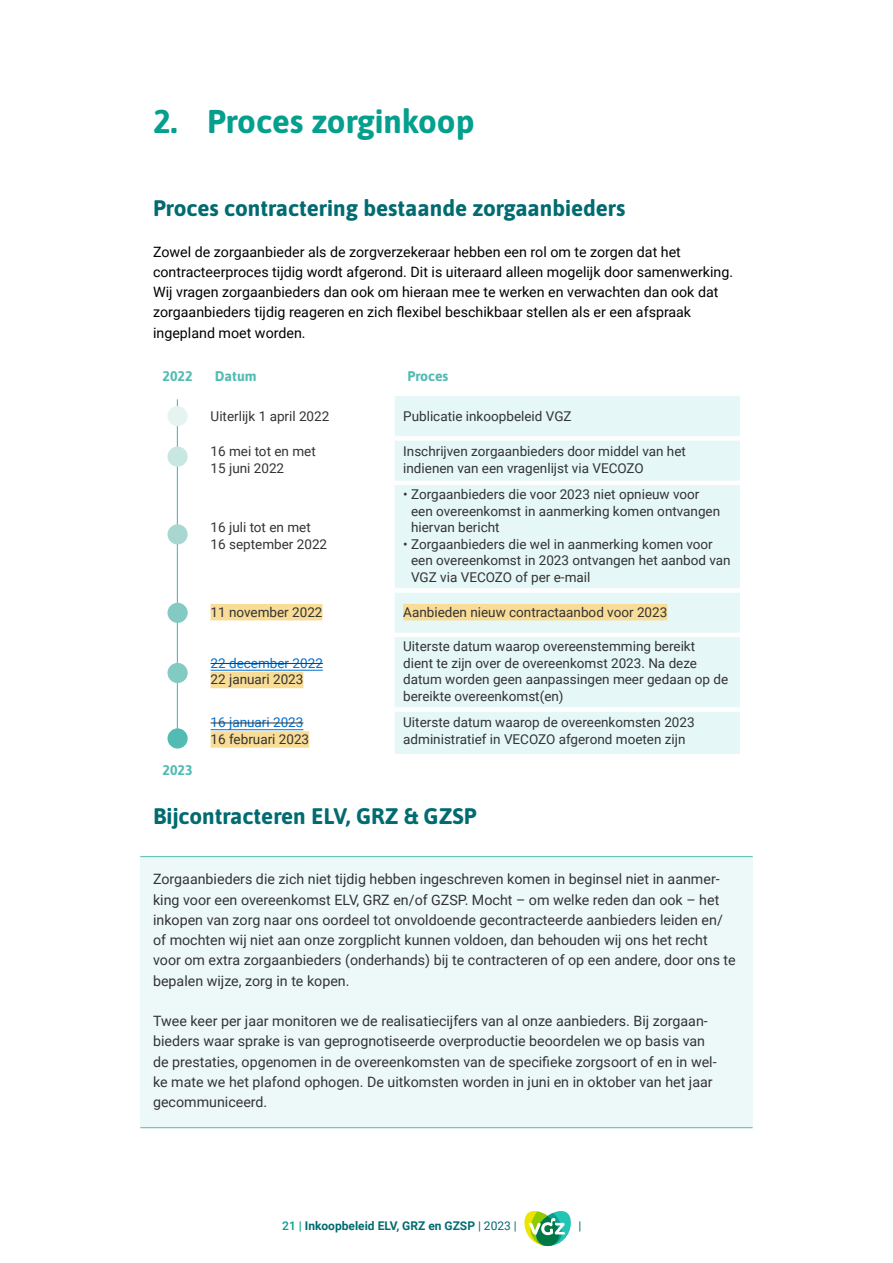
<style>
.page{position:relative;width:893px;height:1263px;background:#fff}
.page>*{position:absolute;margin:0;border:0;box-sizing:border-box;transform-origin:0 0}
.H1_Kop_IN{font:700 33px "Asap";color:#059f8e}
.H2_kopje_IN{font:700 22.5px "Asap";color:#006b70}
.Plat_IN_met_arcering{font:14.25px/20.2px "Roboto";color:#333334}
.H3_subkop_IN{font:14.25px/20.2px "Roboto";color:#000}
.t1{font:700 13.95px "Asap";color:#52bbb3}
.tabel_tekst_IN{font:13.5px/16.5px "Roboto";color:#333334}
.tabel_tekst_IN-2{font:13.5px "Roboto";color:#006fce}
.t2{font:700 12px "Roboto";color:#006b70}
.t3{font:12px "Roboto";color:#006b70}
.s1{font-weight:500;color:#059f8e}
.s2{font-weight:400}
</style>
<div class="page">
<svg style="left:524px;top:1211px;width:47px;height:35px"></svg>
<div style="left:140px;top:857px;width:613px;height:271px;background:#edf9f9"></div>
<hr style="left:140px;top:1127px;width:613px;height:1px;background:#52bbb3">
<hr style="left:140px;top:856px;width:613px;height:1px;background:#52bbb3">
<div style="left:395px;top:396px;width:345px;height:358px;background:#e5f7f7"></div>
<div style="left:395px;top:436px;width:345px;height:5px;background:#fff"></div>
<hr style="left:395px;top:481px;width:345px;height:4px;background:#fff">
<div style="left:395px;top:588px;width:345px;height:5px;background:#fff"></div>
<hr style="left:395px;top:633px;width:345px;height:4px;background:#fff">
<div style="left:395px;top:707px;width:345px;height:5px;background:#fff"></div>
<hr style="left:177px;top:399px;width:1px;height:345px;background:#52bbb3">
<div style="left:167px;top:446px;width:21px;height:21px;background:#c8e6e2;border-radius:50%"></div>
<div style="left:167px;top:406px;width:21px;height:20px;background:#e5f3f1;border-radius:50%"></div>
<div style="left:167px;top:524px;width:21px;height:20px;background:#a8d7d2;border-radius:50%"></div>
<div style="left:167px;top:663px;width:21px;height:20px;background:#83cac2;border-radius:50%"></div>
<div style="left:167px;top:603px;width:21px;height:20px;background:#83cac2;border-radius:50%"></div>
<div style="left:167px;top:728px;width:21px;height:20px;background:#52bbb3;border-radius:50%"></div>
<div style="left:211px;top:604px;width:112px;height:16px;background:#f9dd96"></div>
<div style="left:403px;top:604px;width:264px;height:16px;background:#f9dd96"></div>
<hr style="left:211px;top:670px;width:112px;height:1px;background:#006fce">
<div style="left:211px;top:672px;width:92px;height:16px;background:#f9dd96"></div>
<hr style="left:211px;top:663px;width:112px;height:1px;background:#333334">
<hr style="left:211px;top:729px;width:92px;height:1px;background:#006fce">
<div style="left:211px;top:731px;width:98px;height:17px;background:#f9dd96"></div>
<hr style="left:211px;top:723px;width:92px;height:1px;background:#333334">
<h1 class="H1_Kop_IN" style="left:153px;top:98px;width:323px">2. Proces zorginkoop</h1>
<p class="H2_kopje_IN" style="left:153px;top:193px;width:474px">Proces contractering bestaande zorgaanbieders</p>
<p class="H3_subkop_IN" style="left:153px;top:241px;width:582px">Zowel de zorgaanbieder als de zorgverzekeraar hebben een rol om te zorgen dat het contracteerproces tijdig wordt afgerond. Dit is uiteraard alleen mogelijk door samenwerking.<br>Wij vragen zorgaanbieders dan ook om hieraan mee te werken en verwachten dan ook dat zorgaanbieders tijdig reageren en zich flexibel beschikbaar stellen als er een afspraak ingepland moet worden.</p>
<p class="t1" style="left:163px;top:367px;width:31px">2022</p>
<p class="t1" style="left:215px;top:367px;width:43px">Datum</p>
<p class="t1" style="left:407px;top:367px;width:42px">Proces</p>
<p class="tabel_tekst_IN" style="left:211px;top:408px;width:120px">Uiterlijk 1 april 2022</p>
<p class="tabel_tekst_IN" style="left:403px;top:408px;width:170px">Publicatie inkoopbeleid VGZ</p>
<p class="tabel_tekst_IN" style="left:211px;top:443px;width:107px">16 mei tot en met</p>
<p class="tabel_tekst_IN" style="left:211px;top:459px;width:75px">15 juni 2022</p>
<p class="tabel_tekst_IN" style="left:403px;top:443px;width:284px">Inschrijven zorgaanbieders door middel van het indienen van een vragenlijst via VECOZO</p>
<p class="tabel_tekst_IN" style="left:211px;top:519px;width:102px">16 juli tot en met</p>
<p class="tabel_tekst_IN" style="left:211px;top:535px;width:118px">16 september 2022</p>
<p class="tabel_tekst_IN" style="left:411px;top:486px;width:311px;text-indent:-8px">• Zorgaanbieders die voor 2023 niet opnieuw voor een overeenkomst in aanmerking komen ontvangen hiervan bericht</p>
<p class="tabel_tekst_IN" style="left:411px;top:535px;width:321px;text-indent:-8px">• Zorgaanbieders die wel in aanmerking komen voor een overeenkomst in 2023 ontvangen het aanbod van<br>VGZ via VECOZO of per e-mail</p>
<p class="tabel_tekst_IN" style="left:211px;top:603px;width:113px">11 november 2022</p>
<p class="tabel_tekst_IN" style="left:403px;top:603px;width:266px">Aanbieden nieuw contractaanbod voor 2023</p>
<p class="tabel_tekst_IN-2" style="left:211px;top:654px;width:114px">22 december 2022</p>
<p class="tabel_tekst_IN" style="left:211px;top:671px;width:94px">22 januari 2023</p>
<p class="tabel_tekst_IN-2" style="left:211px;top:713px;width:94px">16 januari 2023</p>
<p class="tabel_tekst_IN" style="left:211px;top:730px;width:100px">16 februari 2023</p>
<p class="tabel_tekst_IN" style="left:403px;top:638px;width:327px">Uiterste datum waarop overeenstemming bereikt dient te zijn over de overeenkomst 2023. Na deze datum worden geen aanpassingen meer gedaan op de bereikte overeenkomst(en)</p>
<p class="tabel_tekst_IN" style="left:403px;top:714px;width:293px">Uiterste datum waarop de overeenkomsten 2023 administratief in VECOZO afgerond moeten zijn</p>
<p class="t1" style="left:163px;top:760px;width:31px">2023</p>
<p class="H2_kopje_IN" style="left:153px;top:800px;width:325px">Bijcontracteren ELV, GRZ &amp; GZSP</p>
<p class="Plat_IN_met_arcering" style="left:153px;top:869px;width:584px">Zorgaanbieders die zich niet tijdig hebben ingeschreven komen in beginsel niet in aanmer&shy;king voor een overeenkomst ELV, GRZ en/of GZSP. Mocht – om welke reden dan ook – het inkopen van zorg naar ons oordeel tot onvoldoende gecontracteerde aanbieders leiden en/ of mochten wij niet aan onze zorgplicht kunnen voldoen, dan behouden wij ons het recht voor om extra zorgaanbieders (onderhands) bij te contracteren of op een andere, door ons te bepalen wijze, zorg in te kopen.</p>
<p class="Plat_IN_met_arcering" style="left:153px;top:1010px;width:565px">Twee keer per jaar monitoren we de realisatiecijfers van al onze aanbieders. Bij zorgaan&shy;bieders waar sprake is van geprognotiseerde overproductie beoordelen we op basis van de prestaties, opgenomen in de overeenkomsten van de specifieke zorgsoort of en in wel&shy;ke mate we het plafond ophogen. De uitkomsten worden in juni en in oktober van het jaar gecommuniceerd.</p>
<p class="t2" style="left:282px;top:1217px;width:236px"><span class="s1">21 |</span> Inkoopbeleid ELV, GRZ en GZSP <span class="s2">| 2023 |</span></p>
<p class="t3" style="left:578px;top:1217px;width:4px">|</p>
</div>
